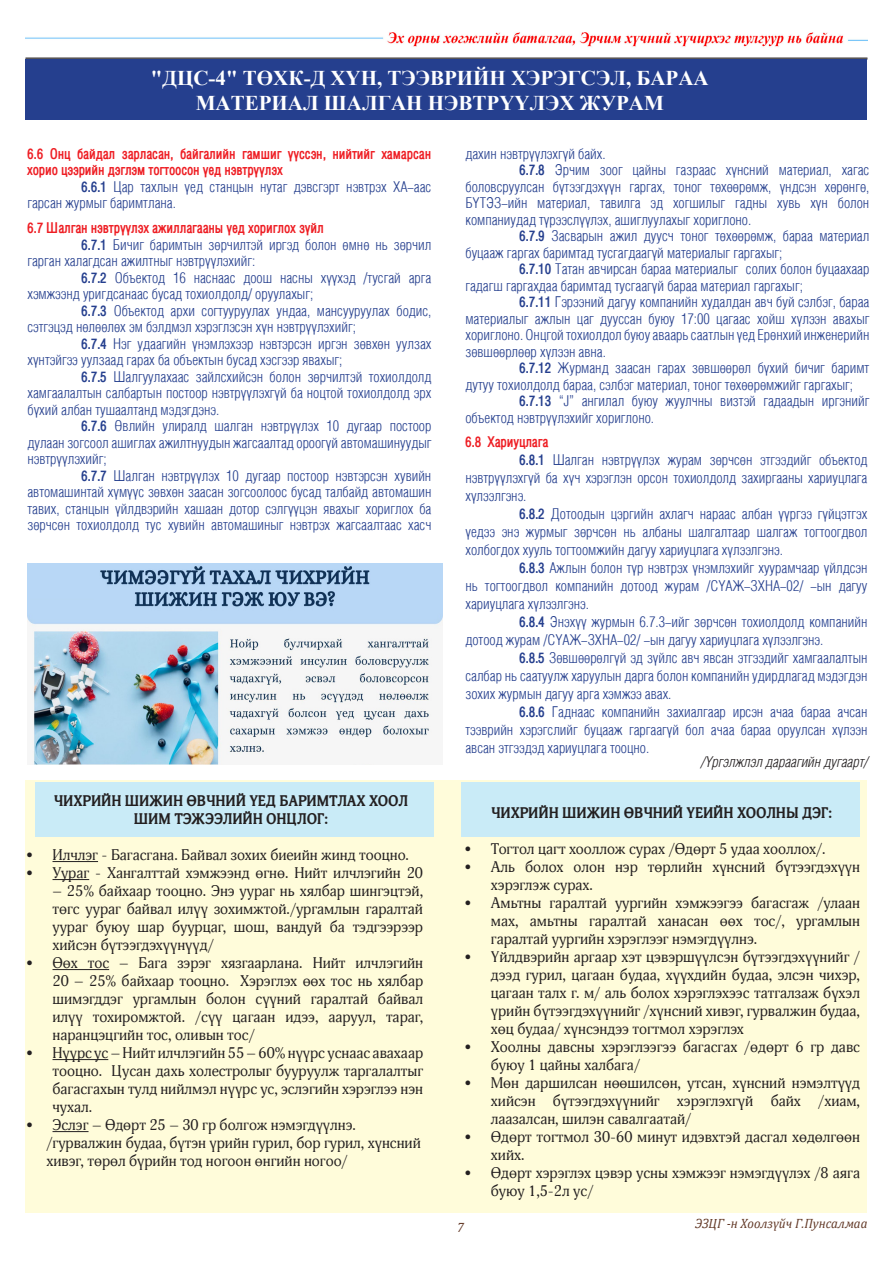
<style>
.page{position:relative;width:893px;height:1263px;background:#fff}
.page>*{position:absolute;margin:0;border:0;box-sizing:border-box;transform-origin:0 0}
.t1{font:700 21px/25.2px "Times New Roman";color:#fff;text-align:center}
.t2{font:15px/16.5px "Mogul Helios";color:#253f8e}
.t3{font:15px/18px "Mogul Adonis";color:#231f20;text-align:justify}
.t4{font:700 15px/16.5px "Mogul Helios";color:#ee1d23}
.t5{font:700 15px "Mogul Adonis";color:#231f20}
.t6{font:italic 15px "Mogul Helios";color:#231f20}
.t7{font:italic 13.5px "Cambria";color:#643b29;scale:.95 1}
.s1{font-weight:700}
</style>
<div class="page">
<hr style="left:26px;top:58px;width:841px;height:1px;background:#231f20">
<div style="left:26px;top:780px;width:841px;height:433px;background:#fffcda"></div>
<div style="left:461px;top:782px;width:399px;height:55px;background:#c9ebf7"></div>
<div style="left:35px;top:782px;width:399px;height:55px;background:#c9ebf7"></div>
<img style="left:26px;top:32px;width:841px;height:15px">
<hr style="left:53px;top:861px;width:45px;height:1px;background:#231f20">
<hr style="left:53px;top:879px;width:36px;height:1px;background:#231f20">
<hr style="left:53px;top:969px;width:56px;height:1px;background:#231f20">
<hr style="left:53px;top:1059px;width:55px;height:1px;background:#231f20">
<hr style="left:53px;top:1131px;width:36px;height:1px;background:#231f20">
<img style="left:28px;top:563px;width:414px;height:201px">
<div style="left:31px;top:563px;width:63px;height:36px;background:#b8d7f6"></div>
<div style="left:26px;top:59px;width:841px;height:61px;background:#253f8e"></div>
<p class="t1" style="left:151px;top:65px;width:559px">"ДЦС-4" ТӨХК-Д ХҮН, ТЭЭВРИЙН ХЭРЭГСЭЛ, БАРАА<br>МАТЕРИАЛ ШАЛГАН НЭВТРҮҮЛЭХ ЖУРАМ</p>
<p class="t4" style="left:27px;top:145px;width:405px">6.6 Онц байдал зарласан, байгалийн гамшиг үүссэн, нийтийг хамарсан хорио цээрийн дэглэм тогтоосон үед нэвтрүүлэх</p>
<p class="t2" style="left:27px;top:178px;width:405px;text-indent:54px"><span class="s1">6.6.1</span> Цар тахлын үед станцын нутаг дэвсгэрт нэвтрэх ХА-аас гарсан журмыг баримтлана.</p>
<p class="t4" style="left:27px;top:220px;width:298px">6.7 Шалган нэвтрүүлэх ажиллагааны үед хориглох зүйл</p>
<p class="t2" style="left:27px;top:236px;width:405px;text-indent:54px"><span class="s1">6.7.1</span> Бичиг баримтын зөрчилтэй иргэд болон өмнө нь зөрчил гарган халагдсан ажилтныг нэвтрүүлэхийг:</p>
<p class="t2" style="left:27px;top:269px;width:405px;text-indent:54px"><span class="s1">6.7.2</span> Объектод 16 наснаас доош насны хүүхэд /тусгай арга хэмжээнд уригдсанаас бусад тохиолдолд/ оруулахыг;</p>
<p class="t2" style="left:27px;top:302px;width:405px;text-indent:54px"><span class="s1">6.7.3</span> Объектод архи согтууруулах ундаа, мансууруулах бодис, сэтгэцэд нөлөөлөх эм бэлдмэл хэрэглэсэн хүн нэвтрүүлэхийг;</p>
<p class="t2" style="left:27px;top:335px;width:405px;text-indent:54px"><span class="s1">6.7.4</span> Нэг удаагийн үнэмлэхээр нэвтэрсэн иргэн зөвхөн уулзах хүнтэйгээ уулзаад гарах ба объектын бусад хэсгээр явахыг;</p>
<p class="t2" style="left:27px;top:368px;width:405px;text-align:justify;text-indent:54px"><span class="s1">6.7.5</span> Шалгуулахаас зайлсхийсэн болон зөрчилтэй тохиолдолд хамгаалалтын салбартын постоор нэвтрүүлэхгүй ба ноцтой тохиолдолд эрх бүхий албан тушаалтанд мэдэгдэнэ.</p>
<p class="t2" style="left:27px;top:418px;width:405px;text-align:justify;text-indent:54px"><span class="s1">6.7.6</span> Өвлийн улиралд шалган нэвтрүүлэх 10 дугаар постоор дулаан зогсоол ашиглах ажилтнуудын жагсаалтад ороогүй автомашинуудыг нэвтрүүлэхийг;</p>
<p class="t2" style="left:27px;top:467px;width:405px;text-align:justify;text-indent:54px"><span class="s1">6.7.7</span> Шалган нэвтрүүлэх 10 дугаар постоор нэвтэрсэн хувийн автомашинтай хүмүүс зөвхөн заасан зогсоолоос бусад талбайд автомашин тавих, станцын үйлдвэрийн хашаан дотор сэлгүүцэн явахыг хориглох ба зөрчсөн тохиолдолд тус хувийн автомашиныг нэвтрэх жагсаалтаас хасч</p>
<p class="t5" style="left:54px;top:792px;width:356px">ЧИХРИЙН ШИЖИН ӨВЧНИЙ ҮЕД БАРИМТЛАХ ХООЛ</p>
<p class="t5" style="left:134px;top:810px;width:196px">ШИМ ТЭЖЭЭЛИЙН ОНЦЛОГ:</p>
<p class="t3" style="left:26px;top:846px;width:385px">• Илчлэг - Багасгана. Байвал зохих биеийн жинд тооцно.</p>
<p class="t3" style="left:26px;top:864px;width:399px">• Уураг - Хангалттай хэмжээнд өгнө. Нийт илчлэгийн 20</p>
<p class="t3" style="left:53px;top:882px;width:372px">– 25% байхаар тооцно. Энэ уураг нь хялбар шингэцтэй, төгс уураг байвал илүү зохимжтой./ургамлын гаралтай уураг буюу шар буурцаг, шош, вандуй ба тэдгээрээр хийсэн бүтээгдэхүүнүүд/</p>
<p class="t3" style="left:53px;top:954px;width:372px;text-indent:-27px">• Өөх тос – Бага зэрэг хязгаарлана. Нийт илчлэгийн 20 – 25% байхаар тооцно. Хэрэглэх өөх тос нь хялбар шимэгддэг ургамлын болон сүүний гаралтай байвал илүү тохиромжтой. /сүү цагаан идээ, ааруул, тараг, наранцэцгийн тос, оливын тос/</p>
<p class="t3" style="left:53px;top:1044px;width:372px;text-indent:-27px">• Нүүрс ус – Нийт илчлэгийн 55 – 60% нүүрс уснаас авахаар тооцно. Цусан дахь холестролыг бууруулж таргалалтыг багасгахын тулд нийлмэл нүүрс ус, эслэгийн хэрэглээ нэн чухал.</p>
<p class="t3" style="left:26px;top:1116px;width:332px">• Эслэг – Өдөрт 25 – 30 гр болгож нэмэгдүүлнэ.</p>
<p class="t3" style="left:46px;top:1134px;width:376px">/гурвалжин будаа, бүтэн үрийн гурил, бор гурил, хүнсний</p>
<p class="t3" style="left:46px;top:1152px;width:303px">хивэг, төрөл бүрийн тод ногоон өнгийн ногоо/</p>
<p class="t2" style="left:465px;top:145px;width:142px">дахин нэвтрүүлэхгүй байх.</p>
<p class="t2" style="left:465px;top:162px;width:405px;text-align:justify;text-indent:54px"><span class="s1">6.7.8</span> Эрчим зоог цайны газраас хүнсний материал, хагас боловсруулсан бүтээгдэхүүн гаргах, тоног төхөөрөмж, үндсэн хөрөнгө, БҮТЭЗ-ийн материал, тавилга эд хогшилыг гадны хувь хүн болон компаниудад түрээслүүлэх, ашиглуулахыг хориглоно.</p>
<p class="t2" style="left:465px;top:228px;width:405px;text-indent:54px"><span class="s1">6.7.9</span> Засварын ажил дуусч тоног төхөөрөмж, бараа материал буцааж гаргах баримтад тусгагдаагүй материалыг гаргахыг;</p>
<p class="t2" style="left:465px;top:261px;width:405px;text-indent:54px"><span class="s1">6.7.10</span> Татан авчирсан бараа материалыг солих болон буцаахаар гадагш гаргахдаа баримтад тусгаагүй бараа материал гаргахыг;</p>
<p class="t2" style="left:465px;top:294px;width:405px;text-align:justify;text-indent:54px"><span class="s1">6.7.11</span> Гэрээний дагуу компанийн худалдан авч буй сэлбэг, бараа материалыг ажлын цаг дууссан буюу 17:00 цагаас хойш хүлээн авахыг хориглоно. Онцгой тохиолдол буюу аваарь саатлын үед Ерөнхий инженерийн зөвшөөрлөөр хүлээн авна.</p>
<p class="t2" style="left:465px;top:360px;width:405px;text-indent:54px"><span class="s1">6.7.12</span> Журманд заасан гарах зөвшөөрөл бүхий бичиг баримт дутуу тохиолдолд бараа, сэлбэг материал, тоног төхөөрөмжийг гаргахыг;</p>
<p class="t2" style="left:465px;top:393px;width:405px;text-indent:54px"><span class="s1">6.7.13</span> “J” ангилал буюу жуулчны визтэй гадаадын иргэнийг объектод нэвтрүүлэхийг хориглоно.</p>
<p class="t4" style="left:465px;top:434px;width:85px">6.8 Хариуцлага</p>
<p class="t2" style="left:465px;top:451px;width:404px;line-height:18px;text-align:justify;text-indent:54px"><span class="s1">6.8.1</span> Шалган нэвтрүүлэх журам зөрчсөн этгээдийг объектод нэвтрүүлэхгүй ба хүч хэрэглэн орсон тохиолдолд захиргааны хариуцлага хүлээлгэнэ.</p>
<p class="t2" style="left:465px;top:505px;width:404px;line-height:18px;text-align:justify;text-indent:54px"><span class="s1">6.8.2</span> Дотоодын цэргийн ахлагч нараас албан үүргээ гүйцэтгэх үедээ энэ журмыг зөрчсөн нь албаны шалгалтаар шалгаж тогтоогдвол холбогдох хууль тогтоомжийн дагуу хариуцлага хүлээлгэнэ.</p>
<p class="t2" style="left:465px;top:559px;width:404px;line-height:18px;text-align:justify;text-indent:54px"><span class="s1">6.8.3</span> Ажлын болон түр нэвтрэх үнэмлэхийг хуурамчаар үйлдсэн нь тогтоогдвол компанийн дотоод журам /СҮАЖ-ЗХНА-02/ -ын дагуу хариуцлага хүлээлгэнэ.</p>
<p class="t2" style="left:465px;top:613px;width:404px;line-height:18px;text-indent:54px"><span class="s1">6.8.4</span> Энэхүү журмын 6.7.3-ийг зөрчсөн тохиолдолд компанийн дотоод журам /СҮАЖ-ЗХНА-02/ -ын дагуу хариуцлага хүлээлгэнэ.</p>
<p class="t2" style="left:465px;top:649px;width:404px;line-height:18px;text-align:justify;text-indent:54px"><span class="s1">6.8.5</span> Зөвшөөрөлгүй эд зүйлс авч явсан этгээдийг хамгаалалтын салбар нь саатуулж харуулын дарга болон компанийн удирдлагад мэдэгдэн зохих журмын дагуу арга хэмжээ авах.</p>
<p class="t2" style="left:465px;top:703px;width:404px;line-height:18px;text-align:justify;text-indent:54px"><span class="s1">6.8.6</span> Гаднаас компанийн захиалгаар ирсэн ачаа бараа ачсан тээврийн хэрэгслийг буцааж гаргаагүй бол ачаа бараа оруулсан хүлээн авсан этгээдэд хариуцлага тооцно.</p>
<p class="t6" style="left:700px;top:753px;width:169px">/Үргэлжлэл дараагийн дугаарт/</p>
<p class="t5" style="left:491px;top:805px;width:342px">ЧИХРИЙН ШИЖИН ӨВЧНИЙ ҮЕИЙН ХООЛНЫ ДЭГ:</p>
<p class="t3" style="left:464px;top:840px;width:363px">• Тогтол цагт хооллож сурах /Өдөрт 5 удаа хооллох/.</p>
<p class="t3" style="left:491px;top:858px;width:371px;text-indent:-27px">• Аль болох олон нэр төрлийн хүнсний бүтээгдэхүүн хэрэглэж сурах.</p>
<p class="t3" style="left:491px;top:894px;width:371px;text-indent:-27px">• Амьтны гаралтай уургийн хэмжээгээ багасгаж /улаан мах, амьтны гаралтай ханасан өөх тос/, ургамлын гаралтай уургийн хэрэглээг нэмэгдүүлнэ.</p>
<p class="t3" style="left:491px;top:948px;width:371px;text-indent:-27px">• Үйлдвэрийн аргаар хэт цэвэршүүлсэн бүтээгдэхүүнийг / дээд гурил, цагаан будаа, хүүхдийн будаа, элсэн чихэр, цагаан талх г. м/ аль болох хэрэглэхээс татгалзаж бүхэл үрийн бүтээгдэхүүнийг /хүнсний хивэг, гурвалжин будаа, хөц будаа/ хүнсэндээ тогтмол хэрэглэх</p>
<p class="t3" style="left:491px;top:1038px;width:371px;text-indent:-27px">• Хоолны давсны хэрэглээгээ багасгах /өдөрт 6 гр давс буюу 1 цайны халбага/</p>
<p class="t3" style="left:491px;top:1074px;width:371px;text-indent:-27px">• Мөн даршилсан нөөшилсөн, утсан, хүнсний нэмэлтүүд хийсэн бүтээгдэхүүнийг хэрэглэхгүй байх /хиам, лаазалсан, шилэн савалгаатай/</p>
<p class="t3" style="left:491px;top:1128px;width:371px;text-indent:-27px">• Өдөрт тогтмол 30-60 минут идэвхтэй дасгал хөдөлгөөн хийх.</p>
<p class="t3" style="left:491px;top:1164px;width:371px;text-indent:-27px">• Өдөрт хэрэглэх цэвэр усны хэмжээг нэмэгдүүлэх /8 аяга буюу 1,5-2л ус/</p>
<p class="t7" style="left:457px;top:1217px;width:9px">7</p>
<p class="t7" style="left:695px;top:1214px;width:183px">ЭЗЦГ -н Хоолзүйч Г.Пунсалмаа</p>
</div>
